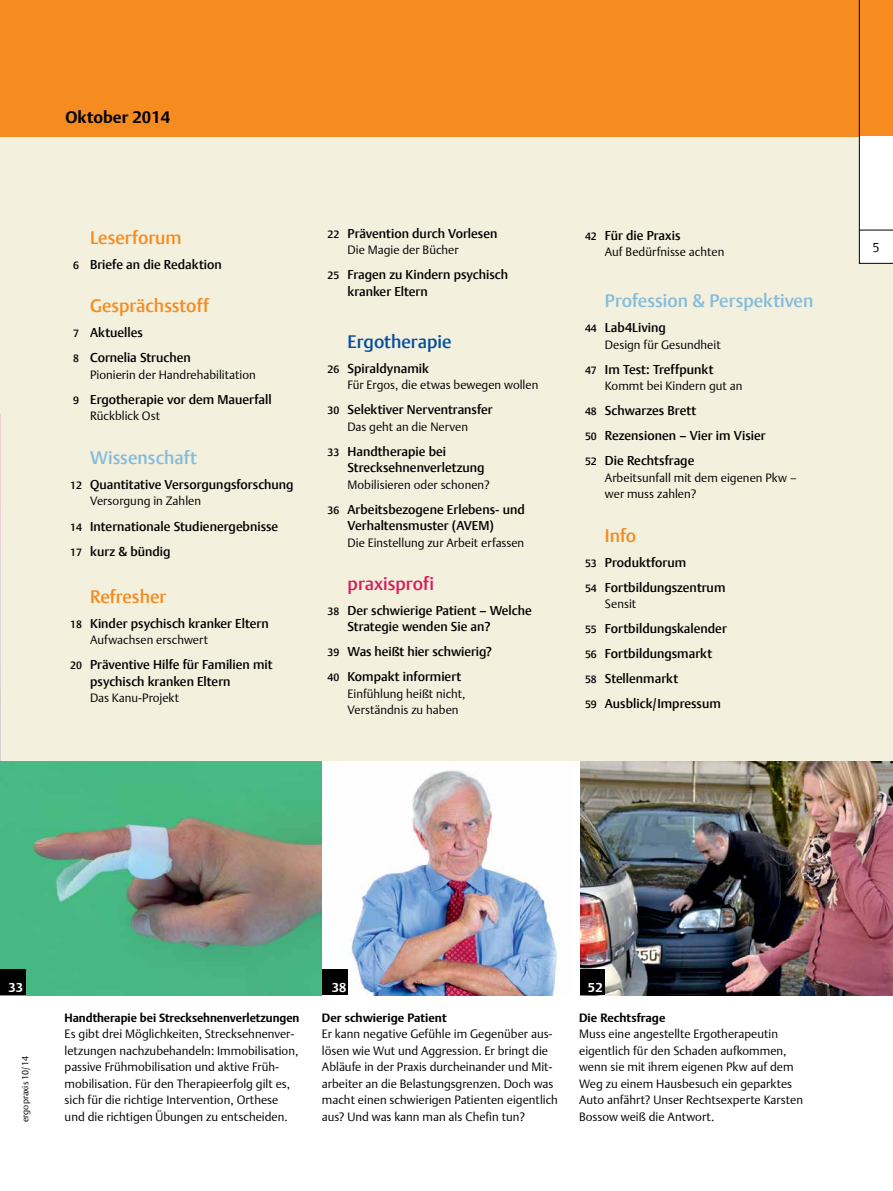
<style>
.page{position:relative;width:893px;height:1191px;background:#fff}
.page>*{position:absolute;margin:0;border:0;box-sizing:border-box;transform-origin:0 0}
.t1{font:500 18px "Thieme Argo 2011";color:#f68b1f}
.t2{font:500 18px "Thieme Argo 2011";color:#84bcdc}
.t3{font:500 18px "Thieme Argo 2011";color:#034ea2}
.t4{font:500 18px "Thieme Argo 2011";color:#da1c5c}
.t5{font:700 16.5px "Thieme Argo 2011";color:#000}
.t6{font:500 12.75px/25px "Thieme Argo 2011";color:#000}
.t7{font:700 12.75px "Thieme Argo 2011";letter-spacing:.01em;color:#fff}
.t8{font:300 12.75px "Thieme Argo 2011";color:#000}
.t9{font:300 12px/16.5px "Thieme Argo 2011";color:#000}
.t10{font:700 12px "Thieme Argo 2011";letter-spacing:-.005em;color:#000}
.t11{font:300 9px "Thieme Argo 2011";color:#000}
.s1{font-size:10.5px}
</style>
<div class="page">
<div style="left:0;top:136px;width:893px;height:625px;background:#f3f0dd"></div>
<img style="left:580px;top:761px;width:313px;height:234px">
<div style="left:0;top:0;width:893px;height:136px;background:#f68b1f"></div>
<div style="left:579px;top:969px;width:26px;height:26px;background:#000"></div>
<img style="left:0;top:414px;width:1px;height:347px">
<img style="left:0;top:761px;width:322px;height:234px">
<div style="left:0;top:969px;width:26px;height:26px;background:#000"></div>
<img style="left:350px;top:770px;width:207px;height:225px">
<div style="left:322px;top:969px;width:26px;height:26px;background:#000"></div>
<svg style="left:859px;top:0;width:34px;height:264px"></svg>
<h2 class="t5" style="left:66px;top:106px;width:106px">Oktober 2014</h2>
<h1 class="t1" style="left:90px;top:225px;width:93px">Leserforum</h1>
<p class="t6" style="left:73px;top:251px;width:150px"><span class="s1">6</span> Briefe an die Redaktion</p>
<h1 class="t1" style="left:90px;top:294px;width:120px">Gesprächsstoff</h1>
<p class="t6" style="left:73px;top:320px;width:119px"><span class="s1">7</span> Aktuelles<br><span class="s1">8</span> Cornelia Struchen</p>
<p class="t9" style="left:90px;top:366px;width:167px">Pionierin der Handrehabilitation</p>
<p class="t6" style="left:73px;top:387px;width:200px"><span class="s1">9</span> Ergotherapie vor dem Mauerfall</p>
<p class="t9" style="left:90px;top:408px;width:71px">Rückblick Ost</p>
<h1 class="t2" style="left:90px;top:445px;width:108px">Wissenschaft</h1>
<p class="t6" style="left:70px;top:472px;width:225px"><span class="s1">12</span> Quantitative Versorgungsforschung</p>
<p class="t9" style="left:90px;top:493px;width:112px">Versorgung in Zahlen</p>
<p class="t6" style="left:70px;top:513px;width:210px"><span class="s1">14</span> Internationale Studienergebnisse<br><span class="s1">17</span> kurz &amp; bündig</p>
<h1 class="t1" style="left:90px;top:584px;width:78px">Refresher</h1>
<p class="t6" style="left:70px;top:610px;width:200px"><span class="s1">18</span> Kinder psychisch kranker Eltern</p>
<p class="t9" style="left:90px;top:631px;width:119px">Aufwachsen erschwert</p>
<p class="t6" style="left:90px;top:656px;width:184px;line-height:16.5px;text-indent:-20px"><span class="s1">20</span> Präventive Hilfe für Familien mit psychisch kranken Eltern</p>
<p class="t9" style="left:90px;top:689px;width:91px">Das Kanu-Projekt</p>
<p class="t6" style="left:328px;top:221px;width:171px"><span class="s1">22</span> Prävention durch Vorlesen</p>
<p class="t9" style="left:348px;top:242px;width:113px">Die Magie der Bücher</p>
<p class="t6" style="left:348px;top:266px;width:162px;line-height:16.5px;text-indent:-20px"><span class="s1">25</span> Fragen zu Kindern psychisch kranker Eltern</p>
<h1 class="t3" style="left:348px;top:329px;width:106px">Ergotherapie</h1>
<p class="t6" style="left:328px;top:355px;width:103px"><span class="s1">26</span> Spiraldynamik</p>
<p class="t9" style="left:348px;top:376px;width:192px">Für Ergos, die etwas bewegen wollen</p>
<p class="t6" style="left:328px;top:397px;width:167px"><span class="s1">30</span> Selektiver Nerventransfer</p>
<p class="t9" style="left:348px;top:418px;width:122px">Das geht an die Nerven</p>
<p class="t6" style="left:348px;top:442px;width:139px;line-height:16.5px;text-indent:-20px"><span class="s1">33</span> Handtherapie bei<br>Strecksehnenverletzung</p>
<p class="t9" style="left:348px;top:476px;width:144px">Mobilisieren oder schonen?</p>
<p class="t6" style="left:348px;top:500px;width:179px;line-height:16.5px;text-indent:-20px"><span class="s1">36</span> Arbeitsbezogene Erlebens- und<br>Verhaltensmuster (AVEM)</p>
<p class="t9" style="left:348px;top:534px;width:178px">Die Einstellung zur Arbeit erfassen</p>
<h1 class="t4" style="left:348px;top:571px;width:88px">praxisprofi</h1>
<p class="t6" style="left:348px;top:601px;width:186px;line-height:16.5px;text-indent:-20px"><span class="s1">38</span> Der schwierige Patient – Welche<br>Strategie wenden Sie an?</p>
<p class="t6" style="left:328px;top:639px;width:166px"><span class="s1">39</span> Was heißt hier schwierig?<br><span class="s1">40</span> Kompakt informiert</p>
<p class="t9" style="left:348px;top:685px;width:120px">Einfühlung heißt nicht,<br>Verständnis zu haben</p>
<p class="t6" style="left:585px;top:222px;width:97px"><span class="s1">42</span> Für die Praxis</p>
<p class="t9" style="left:605px;top:243px;width:121px">Auf Bedürfnisse achten</p>
<h1 class="t2" style="left:605px;top:289px;width:210px">Profession &amp; Perspektiven</h1>
<p class="t6" style="left:585px;top:315px;width:82px"><span class="s1">44</span> Lab4Living</p>
<p class="t9" style="left:605px;top:336px;width:117px">Design für Gesundheit</p>
<p class="t6" style="left:585px;top:356px;width:130px"><span class="s1">47</span> Im Test: Treffpunkt</p>
<p class="t9" style="left:605px;top:377px;width:139px">Kommt bei Kindern gut an</p>
<p class="t6" style="left:585px;top:398px;width:182px"><span class="s1">48</span> Schwarzes Brett<br><span class="s1">50</span> Rezensionen – Vier im Visier<br><span class="s1">52</span> Die Rechtsfrage</p>
<p class="t9" style="left:605px;top:469px;width:193px">Arbeitsunfall mit dem eigenen Pkw – wer muss zahlen?</p>
<h1 class="t1" style="left:605px;top:523px;width:33px">Info</h1>
<p class="t6" style="left:585px;top:549px;width:142px"><span class="s1">53</span> Produktforum<br><span class="s1">54</span> Fortbildungszentrum</p>
<p class="t9" style="left:605px;top:595px;width:33px">Sensit</p>
<p class="t6" style="left:585px;top:616px;width:143px"><span class="s1">55</span> Fortbildungskalender<br><span class="s1">56</span> Fortbildungsmarkt<br><span class="s1">58</span> Stellenmarkt<br><span class="s1">59</span> Ausblick/Impressum</p>
<p class="t8" style="left:872px;top:239px;width:9px">5</p>
<p class="t7" style="left:9px;top:979px;width:16px">xx33</p>
<p class="t7" style="left:332px;top:979px;width:16px">38</p>
<p class="t11" style="left:19px;top:1122px;width:67px;rotate:-90deg">ergopraxis 10/14</p>
<p class="t10" style="left:65px;top:1009px;width:236px">Handtherapie bei Strecksehnenverletzungen</p>
<p class="t9" style="left:65px;top:1025px;width:235px">Es gibt drei Möglichkeiten, Strecksehnenver&shy;letzungen nachzubehandeln: Immobilisation, passive Frühmobilisation und aktive Früh&shy;mobilisation. Für den Therapieerfolg gilt es, sich für die richtige Intervention, Orthese und die richtigen Übungen zu entscheiden.</p>
<p class="t10" style="left:322px;top:1009px;width:126px">Der schwierige Patient</p>
<p class="t9" style="left:322px;top:1025px;width:238px">Er kann negative Gefühle im Gegenüber aus&shy;lösen wie Wut und Aggression. Er bringt die Abläufe in der Praxis durcheinander und Mit&shy;arbeiter an die Belastungsgrenzen. Doch was macht einen schwierigen Patienten eigentlich aus? Und was kann man als Chefin tun?</p>
<p class="t7" style="left:588px;top:979px;width:16px">52</p>
<p class="t10" style="left:579px;top:1009px;width:88px">Die Rechtsfrage</p>
<p class="t9" style="left:579px;top:1025px;width:225px">Muss eine angestellte Ergotherapeutin eigentlich für den Schaden aufkommen, wenn sie mit ihrem eigenen Pkw auf dem Weg zu einem Hausbesuch ein geparktes Auto anfährt? Unser Rechtsexperte Karsten Bossow weiß die Antwort.</p>
</div>
